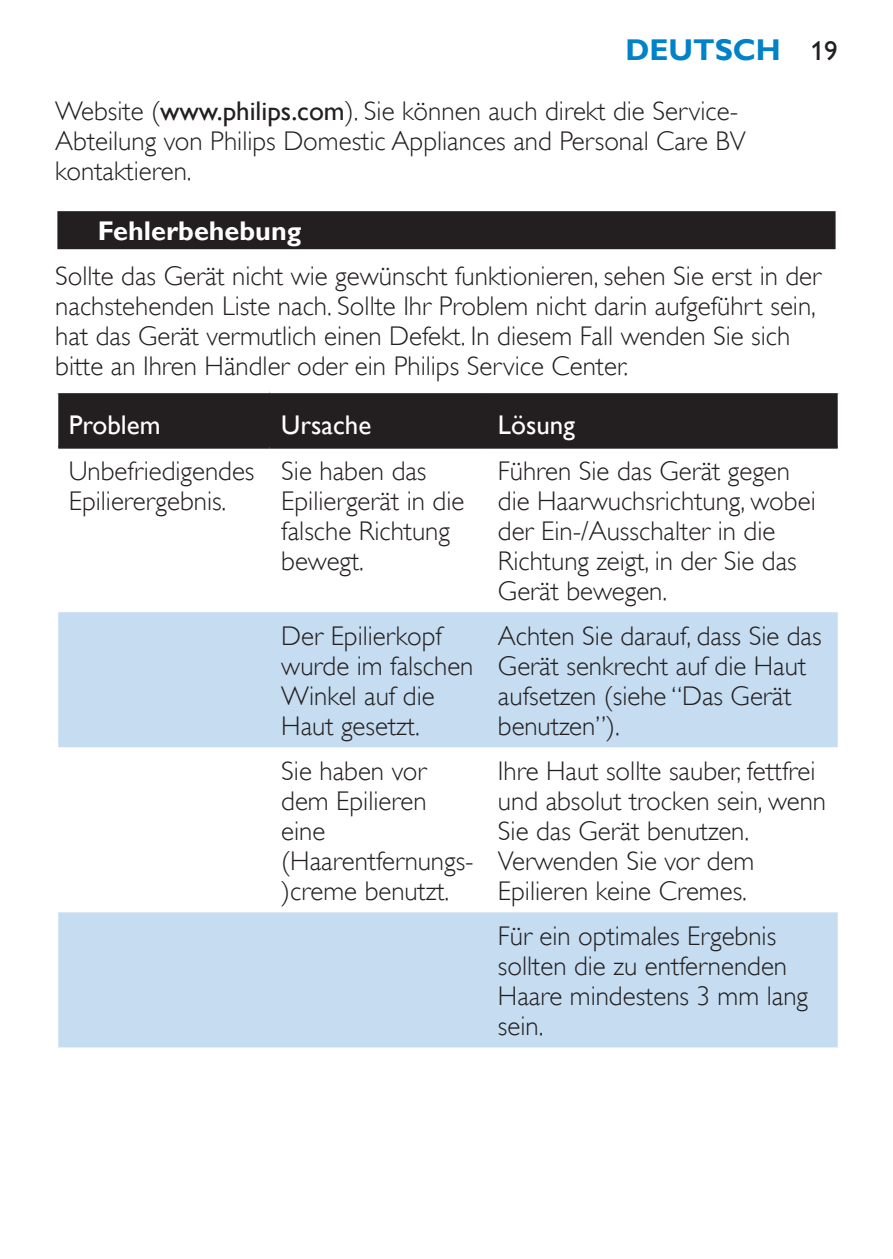
<style>
.page{position:relative;width:893px;height:1259px;background:#fff}
.page>*{position:absolute;margin:0;border:0;box-sizing:border-box;transform-origin:0 0}
.t1{font:700 30px "Gill Sans Alt One WGL";color:#0082c8}
.t2{font:27px/30px "Gill Sans Alt One WGL Light";color:#231f20}
.t3{font:27px "Gill Sans Alt One WGL";color:#fff}
.t4{font:700 27px "Gill Sans Alt One WGL";color:#fff}
.s1{font-weight:400;font-size:27px;color:#231f20}
.s2{font-family:"Gill Sans Alt One WGL"}
</style>
<div class="page">
<div style="left:55px;top:209px;width:783px;height:43px;background:linear-gradient(to right,#d2d1d1,#d2d1d1)"></div>
<div style="left:57px;top:211px;width:779px;height:38px;background:#231f20"></div>
<div style="left:58px;top:393px;width:780px;height:53px;background:#231f20"></div>
<svg style="left:58px;top:612px;width:780px;height:435px;fill:#c5dcf1"></svg>
<hr style="left:58px;top:446px;width:211px;height:3px;background:#231f20">
<hr style="left:269px;top:446px;width:217px;height:3px;background:#231f20">
<hr style="left:486px;top:446px;width:352px;height:3px;background:#231f20">
<p class="t1" style="left:625px;top:29px;width:212px">Deutsch <span class="s1">19</span></p>
<p class="t2" style="left:55px;top:96px;width:692px">Website (<span class="s2">www.philips.com</span>). Sie können auch direkt die Service-<br>Abteilung von Philips Domestic Appliances and Personal Care BV kontaktieren.</p>
<p class="t4" style="left:98px;top:212px;width:205px">Fehlerbehebung</p>
<p class="t2" style="left:55px;top:261px;width:767px">Sollte das Gerät nicht wie gewünscht funktionieren, sehen Sie erst in der nachstehenden Liste nach. Sollte Ihr Problem nicht darin aufgeführt sein, hat das Gerät vermutlich einen Defekt. In diesem Fall wenden Sie sich bitte an Ihren Händler oder ein Philips Service Center.</p>
<p class="t3" style="left:69px;top:406px;width:93px">Problem</p>
<p class="t3" style="left:281px;top:406px;width:91px">Ursache</p>
<p class="t3" style="left:498px;top:406px;width:79px">Lösung</p>
<p class="t2" style="left:69px;top:456px;width:187px">Unbefriedigendes<br>Epilierergebnis.</p>
<p class="t2" style="left:281px;top:456px;width:185px">Sie haben das<br>Epiliergerät in die falsche Richtung bewegt.</p>
<p class="t2" style="left:498px;top:456px;width:319px">Führen Sie das Gerät gegen die Haarwuchsrichtung, wobei der Ein-/Ausschalter in die<br>Richtung zeigt, in der Sie das<br>Gerät bewegen.</p>
<p class="t2" style="left:281px;top:621px;width:194px">Der Epilierkopf wurde im falschen<br>Winkel auf die<br>Haut gesetzt.</p>
<p class="t2" style="left:498px;top:621px;width:325px">Achten Sie darauf, dass Sie das<br>Gerät senkrecht auf die Haut aufsetzen (siehe “Das Gerät benutzen”).</p>
<p class="t2" style="left:281px;top:756px;width:194px">Sie haben vor dem Epilieren eine (Haarentfernungs-)creme benutzt.</p>
<p class="t2" style="left:498px;top:756px;width:330px">Ihre Haut sollte sauber, fettfrei und absolut trocken sein, wenn<br>Sie das Gerät benutzen.<br>Verwenden Sie vor dem<br>Epilieren keine Cremes.</p>
<p class="t2" style="left:498px;top:921px;width:312px">Für ein optimales Ergebnis sollten die zu entfernenden<br>Haare mindestens 3 mm lang sein.</p>
</div>
